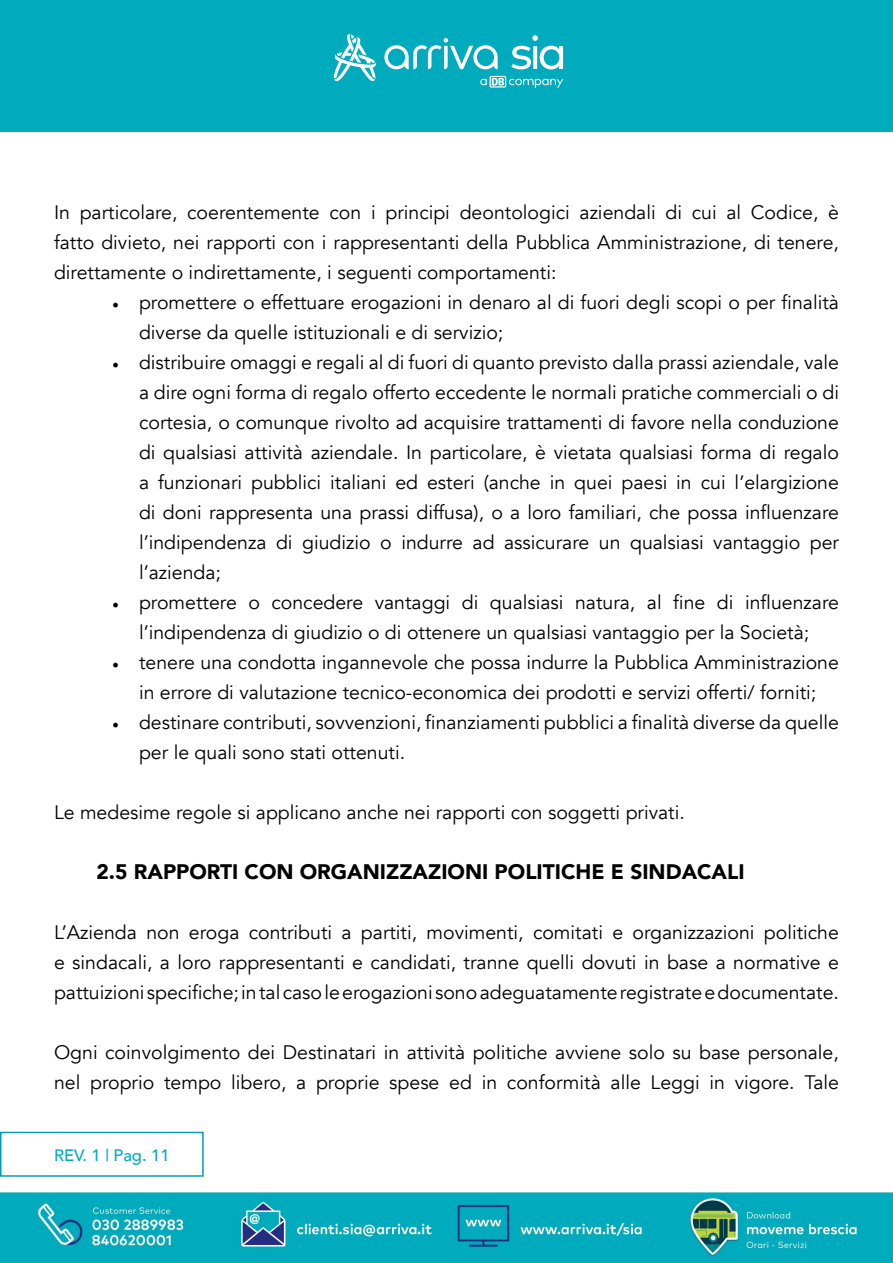
<style>
.page{position:relative;width:893px;height:1263px;background:#fff}
.page>*{position:absolute;margin:0;border:0;box-sizing:border-box;transform-origin:0 0}
.t1{font:900 21px "Avenir";color:#000}
.t2{font:19.5px/30px "Avenir";color:#000;text-align:justify}
.t3{font:500 16.5px "Avenir";color:#00abbd}
.s1{font-family:"Minion Pro";font-size:18px}
</style>
<div class="page">
<div style="left:0;top:0;width:893px;height:132px;background:#00abbd"></div>
<svg style="left:384px;top:38px;width:114px;height:31px"></svg>
<svg style="left:334px;top:33px;width:42px;height:48px"></svg>
<svg style="left:511px;top:35px;width:52px;height:34px"></svg>
<svg style="left:480px;top:76px;width:83px;height:12px"></svg>
<img style="left:0;top:1192px;width:893px;height:71px">
<div style="left:0;top:1132px;width:204px;height:45px;border:2px solid #069db1"></div>
<p class="t2" style="left:54px;top:198px;width:786px">In particolare, coerentemente con i principi deontologici aziendali di cui al Codice, è fatto divieto, nei rapporti con i rappresentanti della Pubblica Amministrazione, di tenere, direttamente o indirettamente, i seguenti comportamenti:</p>
<p class="t2" style="left:139px;top:288px;width:701px;text-indent:-27px"><span class="s1">•</span> promettere o effettuare erogazioni in denaro al di fuori degli scopi o per finalità diverse da quelle istituzionali e di servizio;</p>
<p class="t2" style="left:139px;top:348px;width:701px;text-indent:-27px"><span class="s1">•</span> distribuire omaggi e regali al di fuori di quanto previsto dalla prassi aziendale, vale a dire ogni forma di regalo offerto eccedente le normali pratiche commerciali o di cortesia, o comunque rivolto ad acquisire trattamenti di favore nella conduzione di qualsiasi attività aziendale. In particolare, è vietata qualsiasi forma di regalo a funzionari pubblici italiani ed esteri (anche in quei paesi in cui l’elargizione di doni rappresenta una prassi diffusa), o a loro familiari, che possa influenzare l’indipendenza di giudizio o indurre ad assicurare un qualsiasi vantaggio per l’azienda;</p>
<p class="t2" style="left:112px;top:588px;width:728px;text-align:center"><span class="s1">•</span> promettere o concedere vantaggi di qualsiasi natura, al fine di influenzare l’indipendenza di giudizio o di ottenere un qualsiasi vantaggio per la Società;</p>
<p class="t2" style="left:112px;top:648px;width:728px;text-align:center"><span class="s1">•</span> tenere una condotta ingannevole che possa indurre la Pubblica Amministrazione in errore di valutazione tecnico-economica dei prodotti e servizi offerti/ forniti;</p>
<p class="t2" style="left:139px;top:708px;width:701px;text-indent:-27px"><span class="s1">•</span> destinare contributi, sovvenzioni, finanziamenti pubblici a finalità diverse da quelle per le quali sono stati ottenuti.</p>
<p class="t2" style="left:54px;top:798px;width:632px">Le medesime regole si applicano anche nei rapporti con soggetti privati.</p>
<p class="t1" style="left:97px;top:854px;width:650px">2.5 RAPPORTI CON ORGANIZZAZIONI POLITICHE E SINDACALI</p>
<p class="t2" style="left:54px;top:918px;width:786px">L’Azienda non eroga contributi a partiti, movimenti, comitati e organizzazioni politiche e sindacali, a loro rappresentanti e candidati, tranne quelli dovuti in base a normative e pattuizioni specifiche; in tal caso le erogazioni sono adeguatamente registrate e documentate.</p>
<p class="t2" style="left:54px;top:1038px;width:786px">Ogni coinvolgimento dei Destinatari in attività politiche avviene solo su base personale, nel proprio tempo libero, a proprie spese ed in conformità alle Leggi in vigore. Tale</p>
<p class="t3" style="left:54px;top:1141px;width:117px">REV. 1 | Pag. 11</p>
</div>
